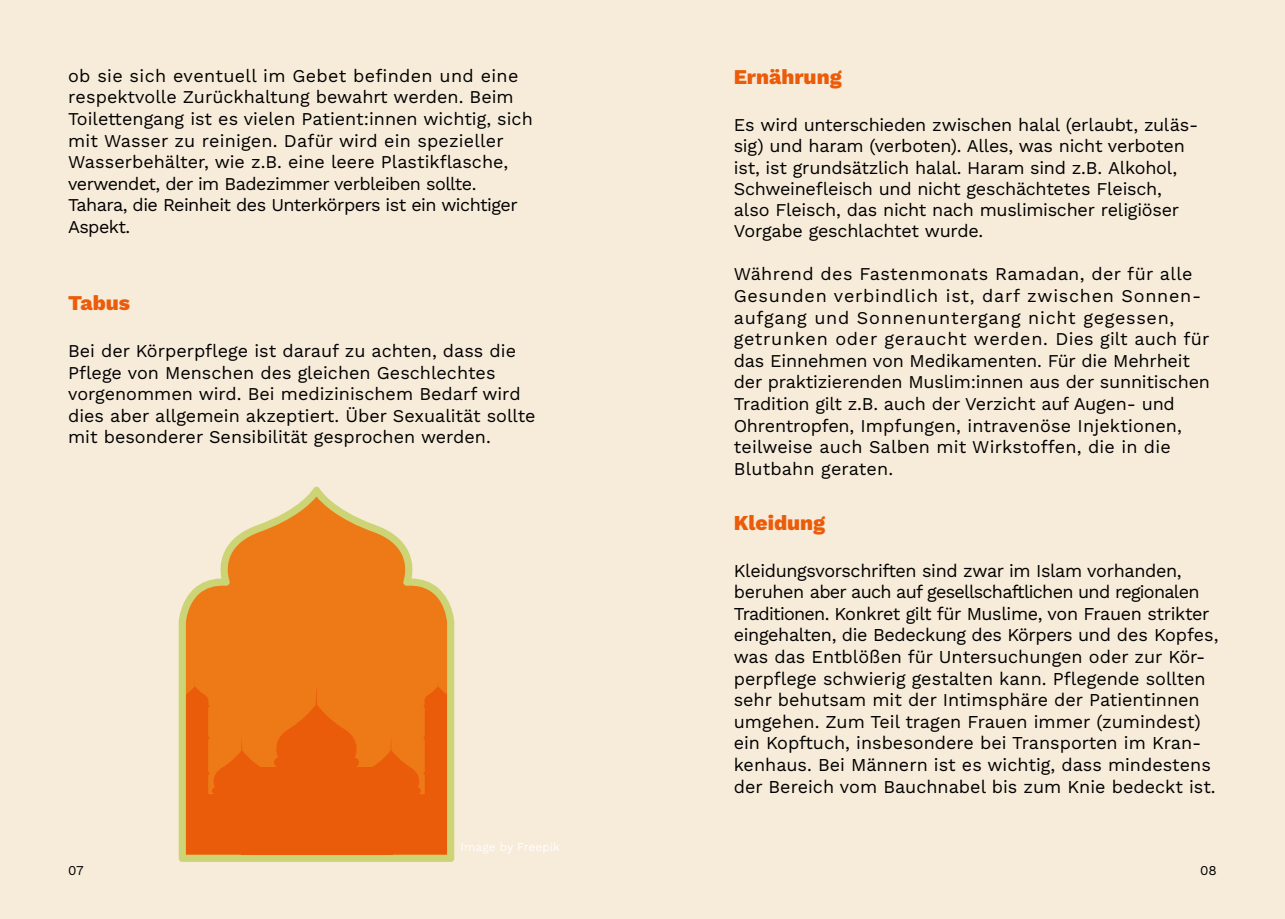
<style>
.page{position:relative;width:1285px;height:919px;background:#fff}
.page>*{position:absolute;margin:0;border:0;box-sizing:border-box;transform-origin:0 0}
.t1{font:800 21.15px "Work Sans";color:#eb5c0a}
.t2{font:800 21px "Work Sans";color:#eb5c0a}
.t3{font:18.15px/21.6px "Work Sans";color:#000}
.t4{font:18px/21.6px "Work Sans";color:#000}
.t5{font:13.5px "Work Sans";color:#000}
.t6{font:12px "Work Sans";color:#fff}
</style>
<div class="page">
<div style="left:0;top:0;width:1284px;height:918px;background:#f7ebd9"></div>
<svg style="left:179px;top:486px;width:275px;height:375px;fill:#ed7a17"></svg>
<svg style="left:186px;top:680px;width:261px;height:174px;background:#eb6a10"></svg>
<div style="left:241px;top:766px;width:152px;height:88px;background:#eb5c0a"></div>
<p class="t4" style="left:68px;top:64px;width:466px">ob sie sich eventuell im Gebet befinden und eine respektvolle Zurückhaltung bewahrt werden. Beim Toilettengang ist es vielen Patient:innen wichtig, sich mit Wasser zu reinigen. Dafür wird ein spezieller Wasserbehälter, wie z.B. eine leere Plastikflasche, verwendet, der im Badezimmer verbleiben sollte.<br>Tahara, die Reinheit des Unterkörpers ist ein wichtiger Aspekt.</p>
<p class="t2" style="left:68px;top:287px;width:64px">Tabus</p>
<p class="t4" style="left:68px;top:339px;width:469px">Bei der Körperpflege ist darauf zu achten, dass die Pflege von Menschen des gleichen Geschlechtes vorgenommen wird. Bei medizinischem Bedarf wird dies aber allgemein akzeptiert. Über Sexualität sollte mit besonderer Sensibilität gesprochen werden.</p>
<p class="t5" style="left:68px;top:860px;width:17px">07</p>
<p class="t6" style="left:460px;top:837px;width:101px">Image by Freepik</p>
<p class="t2" style="left:733px;top:61px;width:109px">Ernährung</p>
<p class="t4" style="left:733px;top:113px;width:466px">Es wird unterschieden zwischen halal (erlaubt, zuläs&shy;sig) und haram (verboten). Alles, was nicht verboten ist, ist grundsätzlich halal. Haram sind z.B. Alkohol, Schweinefleisch und nicht geschächtetes Fleisch, also Fleisch, das nicht nach muslimischer religiöser Vorgabe geschlachtet wurde.</p>
<p class="t4" style="left:733px;top:263px;width:478px">Während des Fastenmonats Ramadan, der für alle Gesunden verbindlich ist, darf zwischen Sonnen&shy;aufgang und Sonnenuntergang nicht gegessen, getrunken oder geraucht werden. Dies gilt auch für das Einnehmen von Medikamenten. Für die Mehrheit der praktizierenden Muslim:innen aus der sunnitischen Tradition gilt z.B. auch der Verzicht auf Augen- und Ohrentropfen, Impfungen, intravenöse Injektionen, teilweise auch Salben mit Wirkstoffen, die in die Blutbahn geraten.</p>
<p class="t1" style="left:733px;top:506px;width:93px">Kleidung</p>
<p class="t3" style="left:733px;top:558px;width:486px">Kleidungsvorschriften sind zwar im Islam vorhanden, beruhen aber auch auf gesellschaftlichen und regionalen Traditionen. Konkret gilt für Muslime, von Frauen strikter eingehalten, die Bedeckung des Körpers und des Kopfes, was das Entblößen für Untersuchungen oder zur Kör&shy;perpflege schwierig gestalten kann. Pflegende sollten sehr behutsam mit der Intimsphäre der Patientinnen umgehen. Zum Teil tragen Frauen immer (zumindest) ein Kopftuch, insbesondere bei Transporten im Kran&shy;kenhaus. Bei Männern ist es wichtig, dass mindestens der Bereich vom Bauchnabel bis zum Knie bedeckt ist.</p>
<p class="t5" style="left:1199px;top:860px;width:18px">08</p>
</div>
